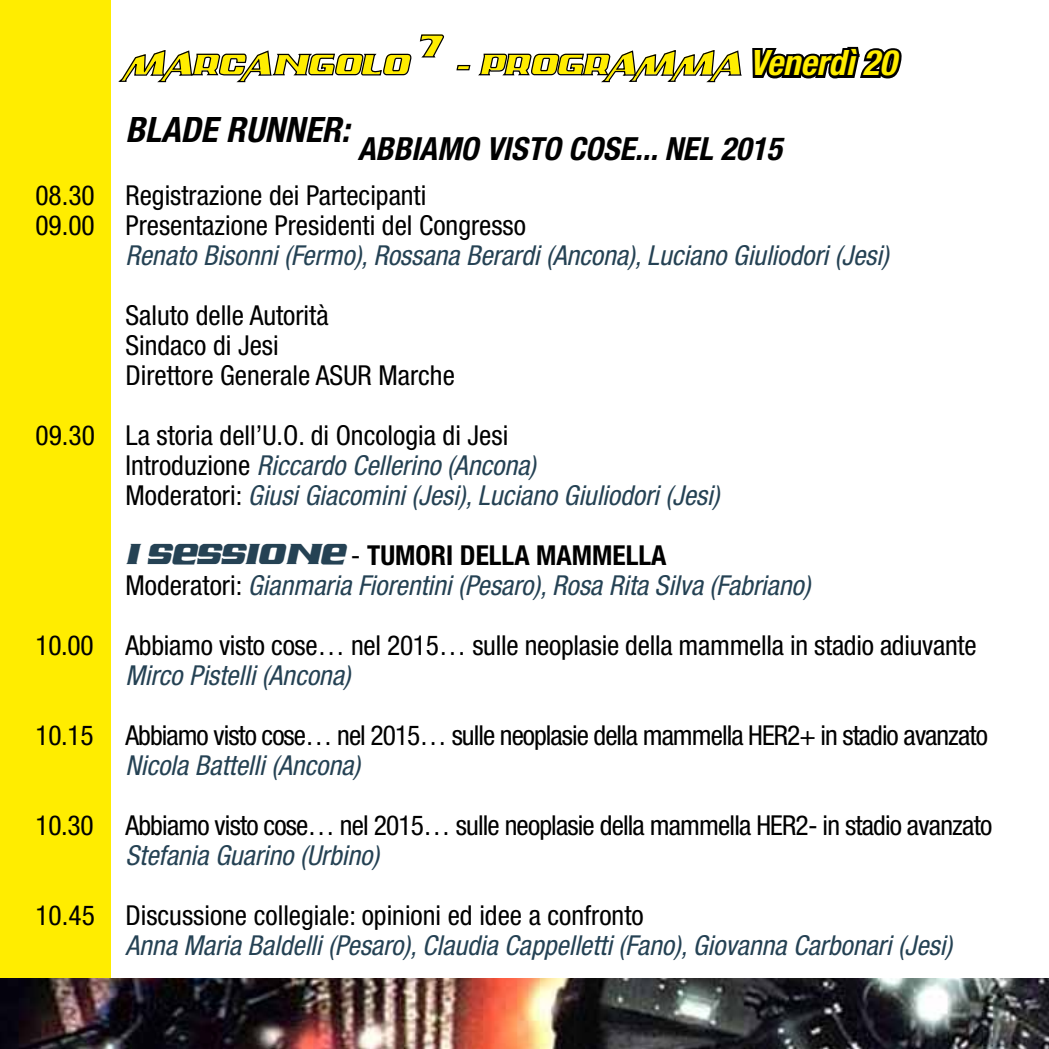
<style>
.page{position:relative;width:1049px;height:1049px;background:#fff}
.page>*{position:absolute;margin:0;border:0;box-sizing:border-box;transform-origin:0 0}
.t1{font:italic 700 condensed 35px "Helvetica Neue LT Std";color:#000}
.t2{font:italic 700 condensed 32px "Helvetica Neue LT Std";color:#000}
.t3{font:italic 32px "Air Millhouse";color:#ffed00}
.t4{font:italic 30px "Air Millhouse";color:#ffed00}
.t5{font:italic condensed 27.5px/30px "Helvetica Neue LT Std";color:#254254}
.t6{font:condensed 27.5px/30px "Helvetica Neue LT Std";letter-spacing:-.01em;color:#000}
.t7{font:condensed 27.5px "Helvetica Neue LT Std";letter-spacing:-.035em;color:#000}
.t8{font:condensed 27.5px "Helvetica Neue LT Std";letter-spacing:-.03em;color:#000}
.s1{font-family:"Helvetica Neue LT Std";font-weight:700;font-stretch:condensed;font-size:35px}
.s2{font-style:normal;color:#000}
.s3{font-family:"Air Millhouse";font-stretch:normal;font-size:30px}
.s4{font-weight:700;font-style:normal;color:#000}
</style>
<div class="page">
<div style="left:0;top:0;width:110px;height:992px;background:#ffed00"></div>
<svg style="left:119px;top:50px;width:293px;height:33px"></svg>
<svg style="left:419px;top:34px;width:25px;height:24px"></svg>
<svg style="left:456px;top:64px;width:15px;height:7px"></svg>
<svg style="left:478px;top:50px;width:264px;height:33px"></svg>
<svg style="left:752px;top:46px;width:150px;height:33px"></svg>
<img style="left:0;top:978px;width:1049px;height:71px">
<p class="t4" style="left:125px;top:48px;width:284px">MARCANGOLO</p>
<p class="t3" style="left:416px;top:29px;width:25px">7</p>
<p class="t4" style="left:456px;top:48px;width:441px">- PROGRAMMA <span class="s1">Venerdì 20</span></p>
<p class="t1" style="left:125px;top:108px;width:225px">BLADE RUNNER:</p>
<p class="t2" style="left:358px;top:129px;width:425px">ABBIAMO VISTO COSE... NEL 2015</p>
<p class="t6" style="left:35px;top:180px;width:492px">08.30 Registrazione dei Partecipanti<br>09.00 Presentazione Presidenti del Congresso</p>
<p class="t5" style="left:125px;top:240px;width:765px">Renato Bisonni (Fermo), Rossana Berardi (Ancona), Luciano Giuliodori (Jesi)</p>
<p class="t6" style="left:125px;top:300px;width:331px">Saluto delle Autorità<br>Sindaco di Jesi<br>Direttore Generale ASUR Marche</p>
<p class="t5" style="left:125px;top:420px;width:595px;text-indent:-90px"><span class="s2">09.30 La storia dell’U.O. di Oncologia di Jesi<br>Introduzione</span> Riccardo Cellerino (Ancona)<br><span class="s2">Moderatori:</span> Giusi Giacomini (Jesi), Luciano Giuliodori (Jesi)</p>
<p class="t5" style="left:125px;top:540px;width:686px"><span class="s3">I SESSIONE</span> <span class="s2">-</span> <span class="s4">TUMORI DELLA MAMMELLA<br></span><span class="s2">Moderatori:</span> Gianmaria Fiorentini (Pesaro), Rosa Rita Silva (Fabriano)</p>
<p class="t6" style="left:35px;top:630px;width:942px">10.00 Abbiamo visto cose… nel 2015… sulle neoplasie della mammella in stadio adiuvante</p>
<p class="t5" style="left:125px;top:660px;width:227px">Mirco Pistelli (Ancona)</p>
<p class="t7" style="left:35px;top:719px;width:954px">10.15 Abbiamo visto cose… nel 2015… sulle neoplasie della mammella HER2+ in stadio avanzato</p>
<p class="t5" style="left:125px;top:750px;width:236px">Nicola Battelli (Ancona)</p>
<p class="t8" style="left:35px;top:809px;width:958px">10.30 Abbiamo visto cose… nel 2015… sulle neoplasie della mammella HER2- in stadio avanzato</p>
<p class="t5" style="left:125px;top:840px;width:255px">Stefania Guarino (Urbino)</p>
<p class="t6" style="left:35px;top:900px;width:610px">10.45 Discussione collegiale: opinioni ed idee a confronto</p>
<p class="t5" style="left:125px;top:930px;width:828px">Anna Maria Baldelli (Pesaro), Claudia Cappelletti (Fano), Giovanna Carbonari (Jesi)</p>
</div>
